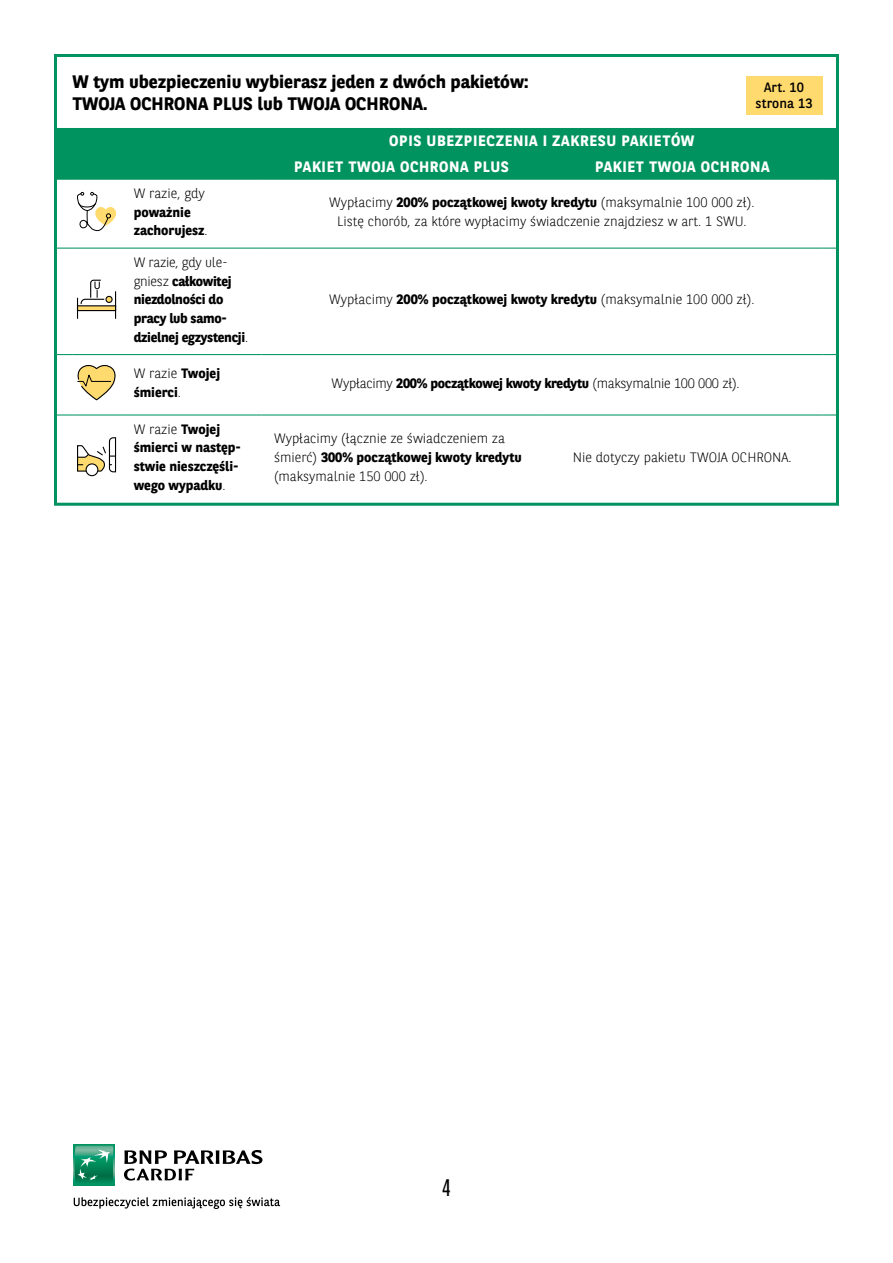
<style>
.page{position:relative;width:893px;height:1263px;background:#fff}
.page>*{position:absolute;margin:0;border:0;box-sizing:border-box;transform-origin:0 0}
.t1{font:24px "BNPP Sans Condensed";color:#000}
.t2{font:700 18px/22.5px "BNPP Sans";color:#000}
.t3{font:700 15px/25.7px "BNPP Sans";letter-spacing:.04em;color:#fff}
.t4{font:300 13.5px/18.8px "BNPP Sans";color:#000;text-align:center}
.t5{font:700 13.5px/18.8px "BNPP Sans";color:#000}
.t6{font:700 13.5px/18.8px "BNPP Sans";letter-spacing:-.02em;color:#000}
.t7{font:300 13.5px "BNPP Sans";letter-spacing:-.02em;color:#000}
.t8{font:13.5px/16.2px "BNPP Sans";letter-spacing:.01em;color:#000;text-align:center}
.s1{font-weight:300}
.s2{font-weight:700}
</style>
<div class="page">
<svg style="left:74px;top:1197px;width:206px;height:12px"></svg>
<svg style="left:74px;top:1145px;width:40px;height:40px"></svg>
<svg style="left:74px;top:1146px;width:39px;height:38px"></svg>
<svg style="left:124px;top:1150px;width:138px;height:30px"></svg>
<hr style="left:261px;top:248px;width:281px;height:1px;background:#00935f">
<hr style="left:542px;top:248px;width:281px;height:1px;background:#00935f">
<svg style="left:823px;top:248px;width:12px;height:1px"></svg>
<svg style="left:823px;top:354px;width:12px;height:1px"></svg>
<div style="left:58px;top:128px;width:777px;height:52px;background:#00935f"></div>
<svg style="left:58px;top:248px;width:14px;height:1px"></svg>
<hr style="left:72px;top:248px;width:49px;height:1px;background:#00935f">
<hr style="left:121px;top:248px;width:140px;height:1px;background:#00935f">
<svg style="left:58px;top:354px;width:14px;height:1px"></svg>
<hr style="left:72px;top:354px;width:49px;height:1px;background:#00935f">
<hr style="left:121px;top:354px;width:140px;height:1px;background:#00935f">
<hr style="left:261px;top:354px;width:281px;height:1px;background:#00935f">
<hr style="left:542px;top:354px;width:281px;height:1px;background:#00935f">
<svg style="left:58px;top:414px;width:14px;height:1px"></svg>
<hr style="left:72px;top:414px;width:49px;height:1px;background:#00935f">
<hr style="left:121px;top:414px;width:140px;height:1px;background:#00935f">
<hr style="left:261px;top:414px;width:281px;height:1px;background:#00935f">
<hr style="left:542px;top:414px;width:281px;height:1px;background:#00935f">
<svg style="left:823px;top:414px;width:12px;height:1px"></svg>
<div style="left:746px;top:76px;width:76px;height:38px;background:#ffda6f"></div>
<svg style="left:77px;top:192px;width:39px;height:39px"></svg>
<svg style="left:77px;top:280px;width:39px;height:39px"></svg>
<div style="left:105px;top:296px;width:8px;height:7px;border:1px solid #000;border-radius:50%"></div>
<svg style="left:77px;top:365px;width:39px;height:36px"></svg>
<div style="left:86px;top:463px;width:12px;height:13px;border:1px solid #000;border-radius:50%"></div>
<svg style="left:77px;top:437px;width:39px;height:36px"></svg>
<div style="left:54px;top:54px;width:785px;height:452px;border:3px solid #00935f"></div>
<h2 class="t2" style="left:72px;top:69px;width:457px">W tym ubezpieczeniu wybierasz jeden z dwóch pakietów:<br>TWOJA OCHRONA PLUS lub TWOJA OCHRONA.</h2>
<p class="t8" style="left:755px;top:79px;width:58px">Art. 10 strona 13</p>
<p class="t3" style="left:294px;top:128px;width:402px;text-indent:95px">OPIS UBEZPIECZENIA I ZAKRESU PAKIETÓW<br>PAKIET TWOJA OCHRONA PLUS</p>
<p class="t3" style="left:595px;top:153px;width:176px">PAKIET TWOJA OCHRONA</p>
<p class="t4" style="left:134px;top:183px;width:73px">W razie, gdy</p>
<p class="t5" style="left:134px;top:202px;width:76px">poważnie zachorujesz<span class="s1">.</span></p>
<p class="t4" style="left:329px;top:193px;width:427px">Wypłacimy <span class="s2">200% początkowej kwoty kredytu</span> (maksymalnie 100 000 zł).<br>Listę chorób, za które wypłacimy świadczenie znajdziesz w art. 1 SWU.</p>
<p class="t6" style="left:134px;top:252px;width:116px"><span class="s1">W razie, gdy ule&shy;gniesz</span> całkowitej niezdolności do pracy lub samo&shy;dzielnej egzystencji<span class="s1">.</span></p>
<p class="t4" style="left:329px;top:290px;width:427px">Wypłacimy <span class="s2">200% początkowej kwoty kredytu</span> (maksymalnie 100 000 zł).</p>
<p class="t5" style="left:134px;top:364px;width:88px"><span class="s1">W razie</span> Twojej śmierci<span class="s1">.</span></p>
<p class="t7" style="left:332px;top:374px;width:409px">Wypłacimy <span class="s2">200% początkowej kwoty kredytu</span> (maksymalnie 100 000 zł).</p>
<p class="t5" style="left:134px;top:419px;width:109px"><span class="s1">W razie</span> Twojej śmierci w następ&shy;stwie nieszczęśli&shy;wego wypadku<span class="s1">.</span></p>
<p class="t4" style="left:274px;top:428px;width:249px;text-align:left">Wypłacimy (łącznie ze świadczeniem za śmierć) <span class="s2">300% początkowej kwoty kredytu </span>(maksymalnie 150 000 zł).</p>
<p class="t4" style="left:573px;top:447px;width:220px">Nie dotyczy pakietu TWOJA OCHRONA.</p>
<h1 class="t1" style="left:443px;top:1172px;width:9px">4</h1>
</div>
